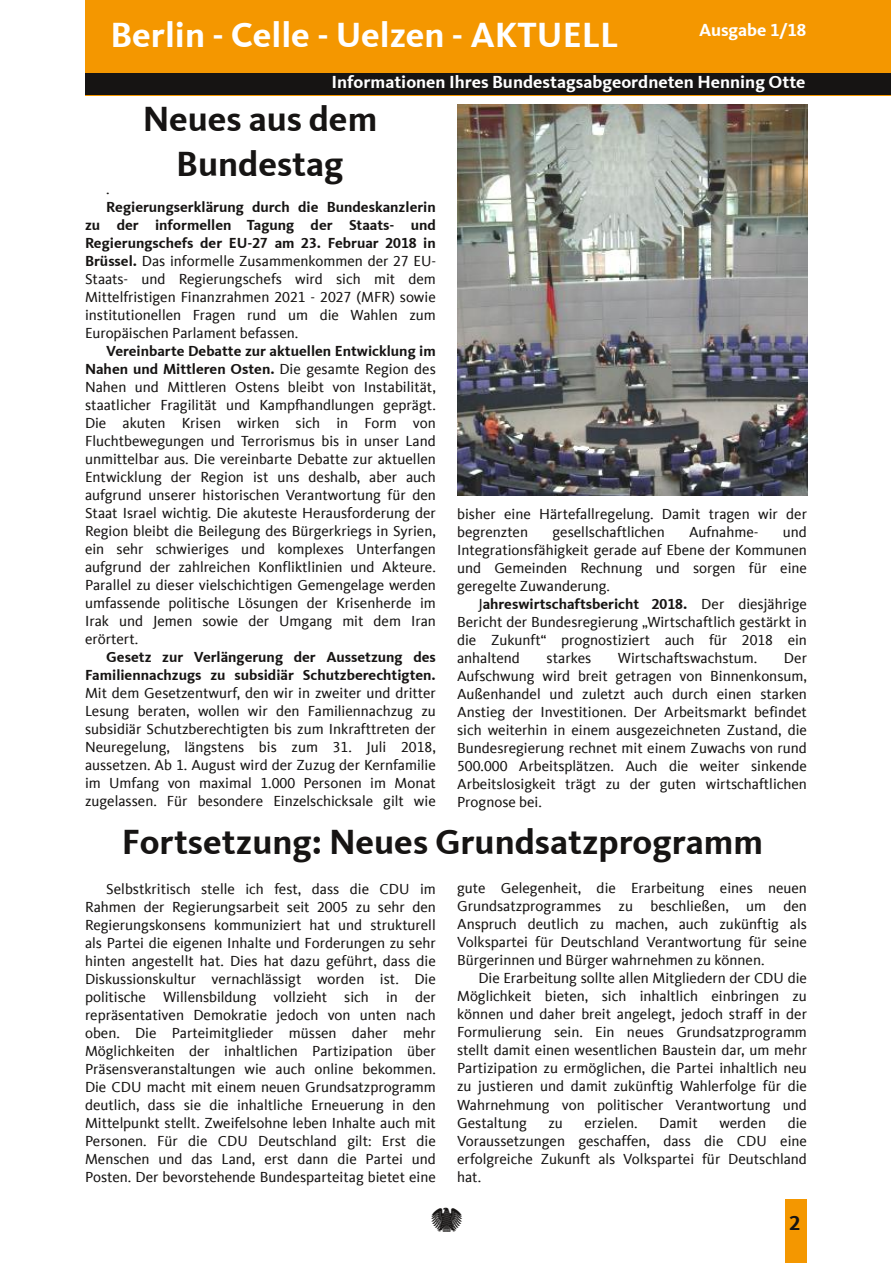
<style>
.page{position:relative;width:893px;height:1263px;background:#fff}
.page>*{position:absolute;margin:0;border:0;box-sizing:border-box;transform-origin:0 0}
.t1{font:700 36px/45px "CDU Kievit Tab";color:#161413;text-align:center}
.t2{font:700 36px "CDU Kievit Tab";color:#fff}
.t3{font:700 21px "CDU Kievit Tab";color:#161413}
.t4{font:700 18px "CDU Kievit Tab";color:#fff}
.t5{font:15px/18px "CDU Kievit Tab";color:#161413;text-align:justify}
.t6{font:700 15px/18px "CDU Kievit Tab";color:#161413;text-align:right}
.s1{font-weight:700}
</style>
<div class="page">
<div style="left:85px;top:0;width:806px;height:95px;background:#f49700"></div>
<div style="left:85px;top:73px;width:806px;height:22px;background:#161413"></div>
<div style="left:785px;top:1199px;width:21px;height:64px;background:#f49700"></div>
<img style="left:457px;top:104px;width:351px;height:391px">
<h1 class="t2" style="left:111px;top:22px;width:510px">Berlin - Celle - Uelzen - AKTUELL</h1>
<p class="t4" style="left:331px;top:76px;width:476px">Informationen Ihres Bundestagsabgeordneten Henning Otte</p>
<p class="t4" style="left:699px;top:24px;width:109px">Ausgabe 1/18</p>
<h1 class="t1" style="left:143px;top:100px;width:236px">Neues aus dem<br>Bundestag</h1>
<p class="t5" style="left:106px;top:180px;width:5px">.</p>
<p class="t5" style="left:85px;top:198px;width:353px;text-indent:21px"><span class="s1">Regierungserklärung durch die Bundeskanzlerin zu der informellen Tagung der Staats- und Regierungschefs der EU-27 am 23. Februar 2018 in Brüssel.</span> Das informelle Zusammenkommen der 27 EU-Staats- und Regierungschefs wird sich mit dem Mittelfristigen Finanzrahmen 2021 - 2027 (MFR) sowie institutionellen Fragen rund um die Wahlen zum Europäischen Parlament befassen.</p>
<p class="t5" style="left:85px;top:342px;width:352px;text-indent:21px"><span class="s1">Vereinbarte Debatte zur aktuellen Entwicklung im Nahen und Mittleren Osten.</span> Die gesamte Region des Nahen und Mittleren Ostens bleibt von Instabilität, staatlicher Fragilität und Kampfhandlungen geprägt.<br>Die akuten Krisen wirken sich in Form von Fluchtbewegungen und Terrorismus bis in unser Land unmittelbar aus. Die vereinbarte Debatte zur aktuellen Entwicklung der Region ist uns deshalb, aber auch aufgrund unserer historischen Verantwortung für den Staat Israel wichtig. Die akuteste Herausforderung der Region bleibt die Beilegung des Bürgerkriegs in Syrien, ein sehr schwieriges und komplexes Unterfangen aufgrund der zahlreichen Konfliktlinien und Akteure.<br>Parallel zu dieser vielschichtigen Gemengelage werden umfassende politische Lösungen der Krisenherde im Irak und Jemen sowie der Umgang mit dem Iran erörtert.</p>
<p class="t6" style="left:85px;top:649px;width:352px">Gesetz zur Verlängerung der Aussetzung des<br>Familiennachzugs zu subsidiär Schutzberechtigten.</p>
<p class="t5" style="left:85px;top:684px;width:352px">Mit dem Gesetzentwurf, den wir in zweiter und dritter Lesung beraten, wollen wir den Familiennachzug zu subsidiär Schutzberechtigten bis zum Inkrafttreten der Neuregelung, längstens bis zum 31. Juli 2018, aussetzen. Ab 1. August wird der Zuzug der Kernfamilie im Umfang von maximal 1.000 Personen im Monat zugelassen. Für besondere Einzelschicksale gilt wie</p>
<p class="t5" style="left:457px;top:505px;width:351px">bisher eine Härtefallregelung. Damit tragen wir der begrenzten</p>
<p class="t5" style="left:552px;top:523px;width:114px">gesellschaftlichen</p>
<p class="t5" style="left:689px;top:523px;width:71px">Aufnahme-</p>
<p class="t5" style="left:457px;top:523px;width:351px;text-indent:326px">und Integrationsfähigkeit gerade auf Ebene der Kommunen und Gemeinden Rechnung und sorgen für eine geregelte Zuwanderung.</p>
<p class="t5" style="left:457px;top:595px;width:351px;text-indent:21px">J<span class="s1">ahreswirtschaftsbericht 2018.</span> Der diesjährige Bericht der Bundesregierung „Wirtschaftlich gestärkt in die Zukunft“ prognostiziert auch für 2018 ein anhaltend</p>
<p class="t5" style="left:547px;top:649px;width:46px">starkes</p>
<p class="t5" style="left:618px;top:649px;width:141px">Wirtschaftswachstum.</p>
<p class="t5" style="left:457px;top:649px;width:351px;text-indent:327px">Der Aufschwung wird breit getragen von Binnenkonsum, Außenhandel und zuletzt auch durch einen starken Anstieg der Investitionen. Der Arbeitsmarkt befindet sich weiterhin in einem ausgezeichneten Zustand, die Bundesregierung rechnet mit einem Zuwachs von rund 500.000 Arbeitsplätzen. Auch die weiter sinkende Arbeitslosigkeit trägt zu der guten wirtschaftlichen Prognose bei.</p>
<h1 class="t1" style="left:122px;top:822px;width:643px">Fortsetzung: Neues Grundsatzprogramm</h1>
<p class="t5" style="left:85px;top:880px;width:352px;text-indent:21px">Selbstkritisch stelle ich fest, dass die CDU im Rahmen der Regierungsarbeit seit 2005 zu sehr den Regierungskonsens kommuniziert hat und strukturell als Partei die eigenen Inhalte und Forderungen zu sehr hinten angestellt hat. Dies hat dazu geführt, dass die Diskussionskultur vernachlässigt worden ist. Die politische Willensbildung vollzieht sich in der repräsentativen Demokratie jedoch von unten nach oben. Die Parteimitglieder müssen daher mehr Möglichkeiten der inhaltlichen Partizipation über Präsensveranstaltungen wie auch online bekommen.<br>Die CDU macht mit einem neuen Grundsatzprogramm deutlich, dass sie die inhaltliche Erneuerung in den Mittelpunkt stellt. Zweifelsohne leben Inhalte auch mit Personen. Für die CDU Deutschland gilt: Erst die Menschen und das Land, erst dann die Partei und Posten. Der bevorstehende Bundesparteitag bietet eine</p>
<p class="t5" style="left:457px;top:879px;width:351px">gute Gelegenheit, die Erarbeitung eines neuen Grundsatzprogrammes zu beschließen, um den Anspruch deutlich zu machen, auch zukünftig als Volkspartei für Deutschland Verantwortung für seine Bürgerinnen und Bürger wahrnehmen zu können.</p>
<p class="t5" style="left:457px;top:969px;width:351px;text-indent:21px">Die Erarbeitung sollte allen Mitgliedern der CDU die Möglichkeit bieten, sich inhaltlich einbringen zu können und daher breit angelegt, jedoch straff in der Formulierung sein. Ein neues Grundsatzprogramm stellt damit einen wesentlichen Baustein dar, um mehr Partizipation zu ermöglichen, die Partei inhaltlich neu zu justieren und damit zukünftig Wahlerfolge für die Wahrnehmung von politischer Verantwortung und Gestaltung</p>
<p class="t5" style="left:548px;top:1113px;width:16px">zu</p>
<p class="t5" style="left:584px;top:1113px;width:55px">erzielen.</p>
<p class="t5" style="left:659px;top:1113px;width:40px">Damit</p>
<p class="t5" style="left:719px;top:1113px;width:48px">werden</p>
<p class="t5" style="left:457px;top:1113px;width:351px;text-indent:331px">die Voraussetzungen geschaffen, dass die CDU eine erfolgreiche Zukunft als Volkspartei für Deutschland hat.</p>
<h2 class="t3" style="left:789px;top:1216px;width:12px">2</h2>
</div>
